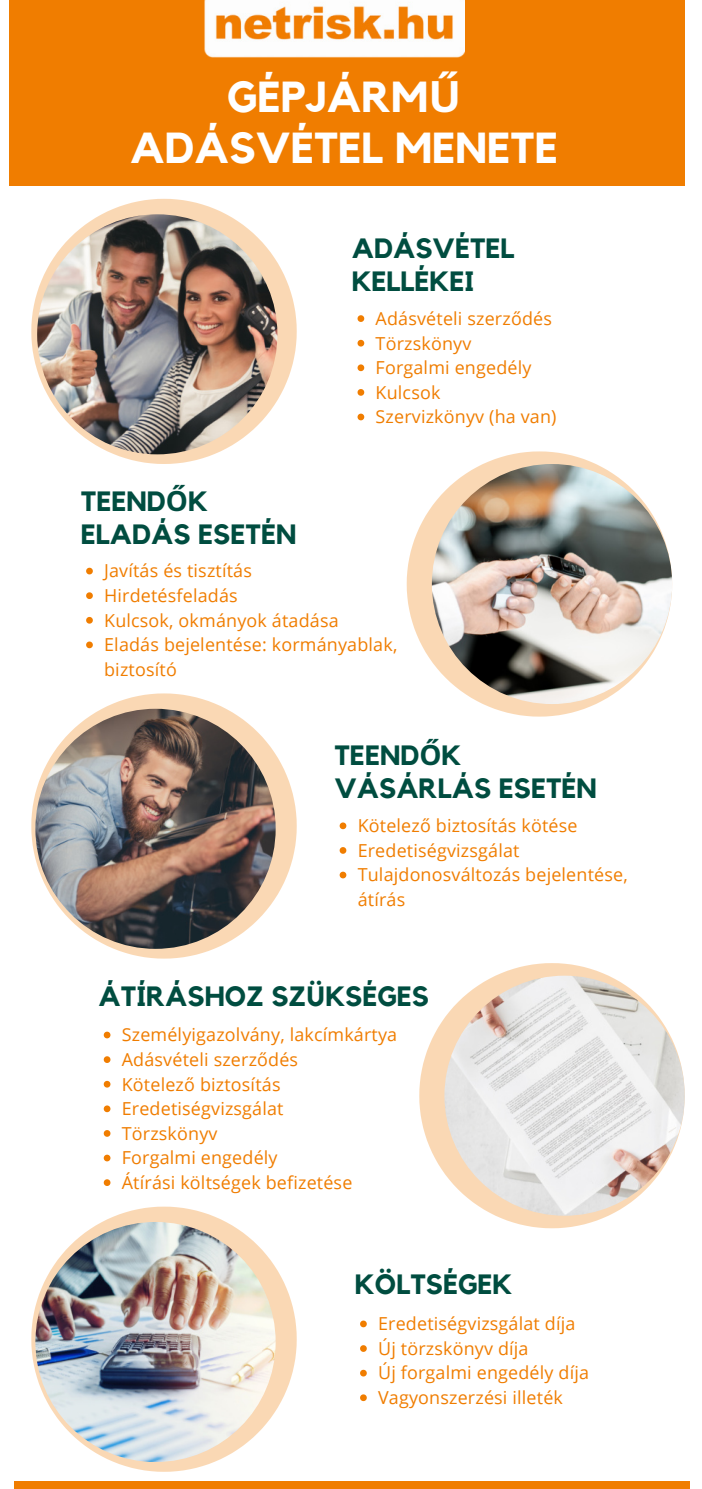
<style>
.page{position:relative;width:702px;height:1489px;background:#fff}
.page>*{position:absolute;margin:0;border:0;box-sizing:border-box;transform-origin:0 0}
.t1{font:700 43.25px/52px "Kollektif";color:#fff;text-align:center}
.t2{font:700 27.75px/32.8px "Kollektif";color:#004d40}
.t3{font:18px/24.5px "Open Sans";letter-spacing:.01em;color:#f07d00}
.s1{font-family:"Noto Sans"}
</style>
<div class="page">
<div style="left:10px;top:0;width:674px;height:186px;background:#f07d00"></div>
<div style="left:14px;top:1481px;width:675px;height:8px;background:#f07d00"></div>
<svg style="left:104px;top:1031px;width:6px;height:7px"></svg>
<svg style="left:104px;top:1056px;width:6px;height:7px"></svg>
<svg style="left:104px;top:1081px;width:6px;height:6px"></svg>
<svg style="left:104px;top:1105px;width:6px;height:7px"></svg>
<svg style="left:104px;top:1130px;width:6px;height:7px"></svg>
<svg style="left:104px;top:1154px;width:6px;height:7px"></svg>
<svg style="left:104px;top:1179px;width:6px;height:7px"></svg>
<svg style="left:31px;top:199px;width:265px;height:265px"></svg>
<img style="left:37px;top:214px;width:240px;height:240px;border-radius:50%">
<svg style="left:406px;top:451px;width:265px;height:266px"></svg>
<img style="left:431px;top:464px;width:240px;height:240px;border-radius:50%">
<svg style="left:31px;top:693px;width:265px;height:265px"></svg>
<img style="left:35px;top:709px;width:240px;height:240px;border-radius:50%">
<img style="left:205px;top:0;width:259px;height:58px">
<svg style="left:357px;top:315px;width:7px;height:7px"></svg>
<svg style="left:357px;top:340px;width:7px;height:6px"></svg>
<svg style="left:357px;top:364px;width:7px;height:7px"></svg>
<svg style="left:357px;top:389px;width:7px;height:7px"></svg>
<svg style="left:357px;top:414px;width:7px;height:6px"></svg>
<svg style="left:360px;top:1320px;width:6px;height:7px"></svg>
<svg style="left:360px;top:1345px;width:6px;height:7px"></svg>
<svg style="left:360px;top:1370px;width:6px;height:6px"></svg>
<svg style="left:360px;top:1394px;width:6px;height:7px"></svg>
<svg style="left:339px;top:822px;width:7px;height:7px"></svg>
<svg style="left:339px;top:847px;width:7px;height:7px"></svg>
<svg style="left:339px;top:872px;width:7px;height:6px"></svg>
<svg style="left:419px;top:963px;width:265px;height:265px"></svg>
<img style="left:444px;top:976px;width:240px;height:240px;border-radius:50%">
<svg style="left:31px;top:1206px;width:265px;height:266px"></svg>
<img style="left:35px;top:1222px;width:240px;height:240px;border-radius:50%">
<svg style="left:86px;top:568px;width:7px;height:6px"></svg>
<svg style="left:86px;top:592px;width:7px;height:7px"></svg>
<svg style="left:86px;top:617px;width:7px;height:7px"></svg>
<svg style="left:86px;top:641px;width:7px;height:7px"></svg>
<h1 class="t1" style="left:130px;top:70px;width:429px">GÉPJÁRM<span class="s1">Ű<br></span>ADÁSVÉTEL MENETE</h1>
<h2 class="t2" style="left:351px;top:232px;width:164px">ADÁSVÉTEL<br>KELLÉKEI</h2>
<p class="t3" style="left:375px;top:306px;width:182px">Adásvételi szerződés<br>Törzskönyv<br>Forgalmi engedély<br>Kulcsok<br>Szervizkönyv (ha van)</p>
<h2 class="t2" style="left:81px;top:485px;width:217px">TEEND<span class="s1">Ő</span>K<br>ELADÁS ESETÉN</h2>
<p class="t3" style="left:104px;top:558px;width:294px">Javítás és tisztítás<br>Hirdetésfeladás<br>Kulcsok, okmányok átadása<br>Eladás bejelentése: kormányablak, biztosító</p>
<h2 class="t2" style="left:334px;top:739px;width:264px">TEEND<span class="s1">Ő</span>K<br>VÁSÁRLÁS ESETÉN</h2>
<p class="t3" style="left:357px;top:813px;width:271px">Kötelező biztosítás kötése<br>Eredetiségvizsgálat<br>Tulajdonosváltozás bejelentése, átírás</p>
<h2 class="t2" style="left:98px;top:979px;width:332px">ÁTÍRÁSHOZ SZÜKSÉGES</h2>
<p class="t3" style="left:122px;top:1022px;width:277px">Személyigazolvány, lakcímkártya<br>Adásvételi szerződés<br>Kötelező biztosítás<br>Eredetiségvizsgálat<br>Törzskönyv<br>Forgalmi engedély<br>Átírási költségek befizetése</p>
<h2 class="t2" style="left:354px;top:1267px;width:159px">KÖLTSÉGEK</h2>
<p class="t3" style="left:378px;top:1311px;width:212px">Eredetiségvizsgálat díja<br>Új törzskönyv díja<br>Új forgalmi engedély díja<br>Vagyonszerzési illeték</p>
</div>
